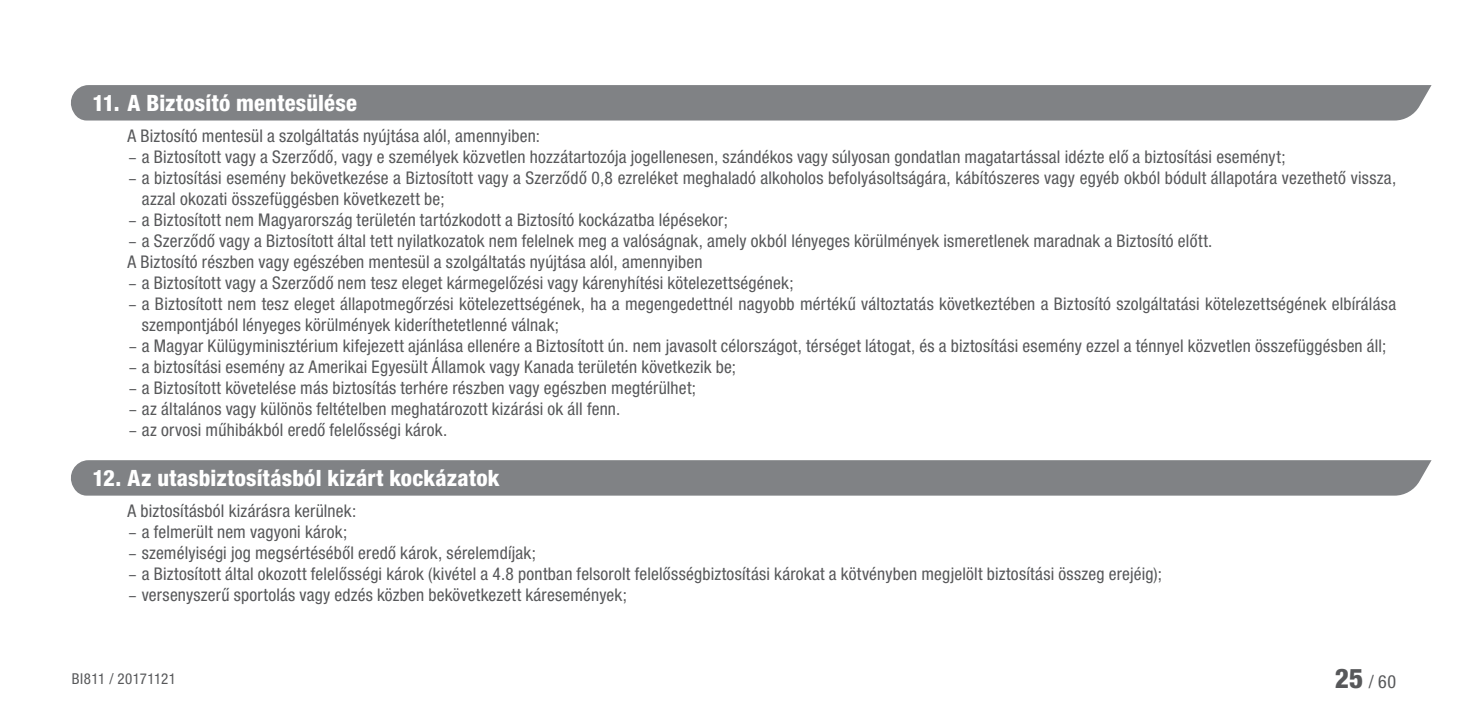
<style>
.page{position:relative;width:1467px;height:709px;background:#fff}
.page>*{position:absolute;margin:0;border:0;box-sizing:border-box;transform-origin:0 0}
.t1{font:800 condensed 22.5px "Helvetica Neue LT Pro";letter-spacing:.01em;color:#fff}
.t2{font:condensed 18px "Helvetica Neue LT Pro";color:#57585a}
.t3{font:condensed 17.5px/21px "Helvetica Neue LT Pro";letter-spacing:.015em;color:#57585a}
.t4{font:condensed 15px "Helvetica Neue LT Pro";letter-spacing:.03em;color:#57585a}
.s1{font-family:"Franklin Gothic";font-stretch:normal}
.s2{font-weight:800;font-size:27.25px}
</style>
<div class="page">
<div style="left:71px;top:85px;width:1360px;height:35px;background:#808285"></div>
<div style="left:71px;top:460px;width:1360px;height:35px;background:#808285"></div>
<p class="t1" style="left:93px;top:89px;width:266px">11. A Biztosító mentesülése</p>
<p class="t3" style="left:128px;top:125px;width:414px">A Biztosító mentesül a szolgáltatás nyújtása alól, amennyiben:</p>
<p class="t3" style="left:128px;top:146px;width:1159px"><span class="s1">–</span> a Biztosított vagy a Szerződő, vagy e személyek közvetlen hozzátartozója jogellenesen, szándékos vagy súlyosan gondatlan magatartással idézte elő a biztosítási eseményt;</p>
<p class="t3" style="left:142px;top:167px;width:1256px;text-indent:-14px"><span class="s1">–</span> a biztosítási esemény bekövetkezése a Biztosított vagy a Szerződő 0,8 ezreléket meghaladó alkoholos befolyásoltságára, kábítószeres vagy egyéb okból bódult állapotára vezethető vissza, azzal okozati összefüggésben következett be;</p>
<p class="t3" style="left:128px;top:209px;width:602px"><span class="s1">–</span> a Biztosított nem Magyarország területén tartózkodott a Biztosító kockázatba lépésekor;</p>
<p class="t3" style="left:128px;top:230px;width:1086px"><span class="s1">–</span> a Szerződő vagy a Biztosított által tett nyilatkozatok nem felelnek meg a valóságnak, amely okból lényeges körülmények ismeretlenek maradnak a Biztosító előtt.<br>A Biztosító részben vagy egészében mentesül a szolgáltatás nyújtása alól, amennyiben</p>
<p class="t3" style="left:128px;top:272px;width:667px"><span class="s1">–</span> a Biztosított vagy a Szerződő nem tesz eleget kármegelőzési vagy kárenyhítési kötelezettségének;</p>
<p class="t3" style="left:142px;top:293px;width:1256px;text-indent:-14px"><span class="s1">–</span> a Biztosított nem tesz eleget állapotmegőrzési kötelezettségének, ha a megengedettnél nagyobb mértékű változtatás következtében a Biztosító szolgáltatási kötelezettségének elbírálása szempontjából lényeges körülmények kideríthetetlenné válnak;</p>
<p class="t3" style="left:128px;top:335px;width:1260px"><span class="s1">–</span> a Magyar Külügyminisztérium kifejezett ajánlása ellenére a Biztosított ún. nem javasolt célországot, térséget látogat, és a biztosítási esemény ezzel a ténnyel közvetlen összefüggésben áll;</p>
<p class="t3" style="left:128px;top:356px;width:610px"><span class="s1">–</span> a biztosítási esemény az Amerikai Egyesült Államok vagy Kanada területén következik be;</p>
<p class="t3" style="left:128px;top:377px;width:570px"><span class="s1">–</span> a Biztosított követelése más biztosítás terhére részben vagy egészben megtérülhet;</p>
<p class="t3" style="left:128px;top:398px;width:494px"><span class="s1">–</span> az általános vagy különös feltételben meghatározott kizárási ok áll fenn.</p>
<p class="t3" style="left:128px;top:419px;width:321px"><span class="s1">–</span> az orvosi műhibákból eredő felelősségi károk.</p>
<p class="t1" style="left:93px;top:464px;width:408px">12. Az utasbiztosításból kizárt kockázatok</p>
<p class="t3" style="left:128px;top:500px;width:230px">A biztosításból kizárásra kerülnek:</p>
<p class="t3" style="left:128px;top:521px;width:221px"><span class="s1">–</span> a felmerült nem vagyoni károk;</p>
<p class="t3" style="left:128px;top:542px;width:410px"><span class="s1">–</span> személyiségi jog megsértéséből eredő károk, sérelemdíjak;</p>
<p class="t3" style="left:128px;top:563px;width:1036px"><span class="s1">–</span> a Biztosított által okozott felelősségi károk (kivétel a 4.8 pontban felsorolt felelősségbiztosítási károkat a kötvényben megjelölt biztosítási összeg erejéig);</p>
<p class="t3" style="left:128px;top:584px;width:501px"><span class="s1">–</span> versenyszerű sportolás vagy edzés közben bekövetkezett káresemények;</p>
<p class="t4" style="left:72px;top:670px;width:106px">BI811 / 20171121</p>
<p class="t2" style="left:1335px;top:671px;width:63px"><span class="s2">25</span> / 60</p>
</div>
